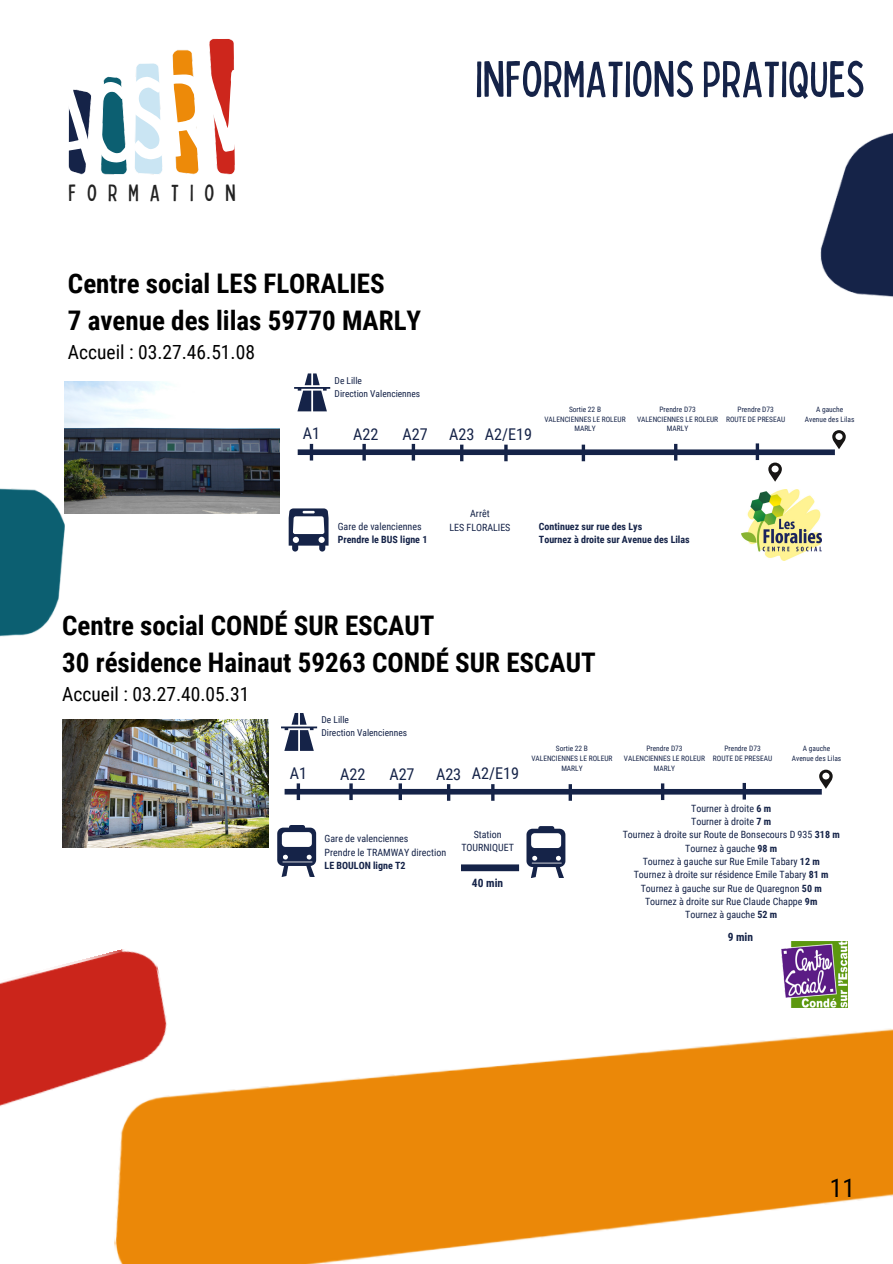
<style>
.page{position:relative;width:893px;height:1264px;background:#fff}
.page>*{position:absolute;margin:0;border:0;box-sizing:border-box;transform-origin:0 0}
.t1{font:condensed 114.6px "Bobby Jones";color:#fff}
.t2{font:condensed 51px "Bobby Jones";color:#152348}
.t3{font:700 27px "Roboto Condensed";color:#000}
.t4{font:25.5px "Roboto Condensed";color:#000}
.t5{font:condensed 23.55px "Bobby Jones";letter-spacing:.47em;color:#222}
.t6{font:19.5px "Roboto Condensed";color:#000}
.t7{font:16.2px "Roboto Condensed";color:#152348}
.t8{font:700 11.55px "Roboto Condensed";color:#152348}
.t9{font:10.05px "Roboto Condensed";color:#152348}
.t10{font:700 10.05px "Roboto Condensed";color:#152348}
.t11{font:9.45px "Roboto Condensed";color:#152348}
.t12{font:7.5px "Roboto Condensed";color:#152348}
.s1{font-weight:700}
</style>
<div class="page">
<img style="left:191px;top:1007px;width:701px;height:256px">
<img style="left:68px;top:39px;width:167px;height:136px">
<img style="left:820px;top:133px;width:72px;height:164px">
<img style="left:0;top:488px;width:64px;height:149px">
<img style="left:0;top:949px;width:191px;height:314px">
<svg style="left:294px;top:373px;width:36px;height:38px"></svg>
<div style="left:298px;top:449px;width:536px;height:6px;background:#152348"></div>
<hr style="left:310px;top:444px;width:3px;height:16px;background:#152348">
<svg style="left:362px;top:444px;width:4px;height:16px"></svg>
<svg style="left:411px;top:444px;width:4px;height:16px"></svg>
<hr style="left:460px;top:444px;width:3px;height:17px;background:#152348">
<svg style="left:581px;top:444px;width:4px;height:17px"></svg>
<hr style="left:504px;top:444px;width:3px;height:17px;background:#152348">
<svg style="left:832px;top:430px;width:13px;height:19px"></svg>
<svg style="left:768px;top:462px;width:13px;height:19px"></svg>
<hr style="left:674px;top:444px;width:3px;height:16px;background:#152348">
<svg style="left:755px;top:443px;width:4px;height:17px"></svg>
<img style="left:741px;top:489px;width:80px;height:71px">
<svg style="left:288px;top:508px;width:40px;height:43px"></svg>
<img style="left:64px;top:382px;width:215px;height:131px">
<svg style="left:281px;top:713px;width:36px;height:38px"></svg>
<div style="left:284px;top:789px;width:537px;height:5px;background:#152348"></div>
<svg style="left:296px;top:783px;width:4px;height:17px"></svg>
<svg style="left:349px;top:783px;width:4px;height:17px"></svg>
<svg style="left:398px;top:783px;width:4px;height:17px"></svg>
<hr style="left:447px;top:784px;width:3px;height:16px;background:#152348">
<svg style="left:568px;top:784px;width:4px;height:16px"></svg>
<hr style="left:491px;top:784px;width:3px;height:16px;background:#152348">
<svg style="left:819px;top:769px;width:13px;height:19px"></svg>
<hr style="left:661px;top:783px;width:3px;height:17px;background:#152348">
<svg style="left:742px;top:783px;width:4px;height:16px"></svg>
<svg style="left:277px;top:825px;width:39px;height:51px"></svg>
<svg style="left:526px;top:826px;width:39px;height:51px"></svg>
<div style="left:461px;top:864px;width:58px;height:7px;background:#152348"></div>
<img style="left:62px;top:720px;width:206px;height:127px">
<img style="left:781px;top:941px;width:66px;height:66px">
<p class="t1" style="left:37px;top:55px;width:205px;rotate:-6deg">ACSRV</p>
<p class="t5" style="left:69px;top:178px;width:168px">FORMATION</p>
<p class="t3" style="left:68px;top:268px;width:318px">Centre social LES FLORALIES</p>
<p class="t3" style="left:68px;top:305px;width:355px">7 avenue des lilas 59770 MARLY</p>
<p class="t6" style="left:68px;top:341px;width:188px">Accueil : 03.27.46.51.08</p>
<p class="t11" style="left:334px;top:375px;width:29px">De Lille</p>
<p class="t11" style="left:334px;top:388px;width:87px">Direction Valenciennes</p>
<p class="t2" style="left:475px;top:46px;width:391px">INFORMATIONSPRATIQUES</p>
<p class="t7" style="left:303px;top:424px;width:19px">A1</p>
<p class="t7" style="left:353px;top:425px;width:27px">A22</p>
<p class="t7" style="left:402px;top:425px;width:27px">A27</p>
<p class="t7" style="left:449px;top:425px;width:27px">A23</p>
<p class="t7" style="left:485px;top:424px;width:49px">A2/E19</p>
<p class="t12" style="left:569px;top:404px;width:33px">Sortie 22 B</p>
<p class="t12" style="left:544px;top:414px;width:83px">VALENCIENNES LE ROLEUR</p>
<p class="t12" style="left:574px;top:424px;width:23px">MARLY</p>
<p class="t12" style="left:659px;top:404px;width:38px">Prendre D73</p>
<p class="t12" style="left:637px;top:414px;width:83px">VALENCIENNES LE ROLEUR</p>
<p class="t12" style="left:667px;top:424px;width:23px">MARLY</p>
<p class="t12" style="left:737px;top:404px;width:38px">Prendre D73</p>
<p class="t12" style="left:726px;top:414px;width:61px">ROUTE DE PRESEAU</p>
<p class="t12" style="left:816px;top:404px;width:29px">A gauche</p>
<p class="t12" style="left:804px;top:414px;width:51px">Avenue des Lilas</p>
<p class="t9" style="left:338px;top:520px;width:85px">Gare de valenciennes</p>
<p class="t10" style="left:338px;top:533px;width:91px">Prendre le BUS ligne 1</p>
<p class="t9" style="left:470px;top:508px;width:21px">Arrêt</p>
<p class="t9" style="left:449px;top:521px;width:63px">LES FLORALIES</p>
<p class="t10" style="left:539px;top:520px;width:105px">Continuez sur rue des Lys</p>
<p class="t10" style="left:539px;top:533px;width:152px">Tournez à droite sur Avenue des Lilas</p>
<p class="t3" style="left:62px;top:610px;width:373px">Centre social CONDÉ SUR ESCAUT</p>
<p class="t3" style="left:62px;top:647px;width:535px">30 résidence Hainaut 59263 CONDÉ SUR ESCAUT</p>
<p class="t6" style="left:62px;top:683px;width:188px">Accueil : 03.27.40.05.31</p>
<p class="t11" style="left:321px;top:714px;width:29px">De Lille</p>
<p class="t11" style="left:321px;top:727px;width:87px">Direction Valenciennes</p>
<p class="t7" style="left:290px;top:763px;width:19px">A1</p>
<p class="t7" style="left:340px;top:764px;width:27px">A22</p>
<p class="t7" style="left:389px;top:764px;width:27px">A27</p>
<p class="t7" style="left:436px;top:764px;width:27px">A23</p>
<p class="t7" style="left:471px;top:764px;width:49px">A2/E19</p>
<p class="t9" style="left:324px;top:832px;width:85px">Gare de valenciennes</p>
<p class="t9" style="left:324px;top:846px;width:123px">Prendre le TRAMWAY direction</p>
<p class="t10" style="left:324px;top:859px;width:82px">LE BOULON ligne T2</p>
<p class="t9" style="left:473px;top:828px;width:29px">Station</p>
<p class="t9" style="left:461px;top:841px;width:54px">TOURNIQUET</p>
<p class="t8" style="left:472px;top:876px;width:33px">40 min</p>
<p class="t12" style="left:556px;top:744px;width:34px">Sortie 22 B</p>
<p class="t12" style="left:531px;top:754px;width:83px">VALENCIENNES LE ROLEUR</p>
<p class="t12" style="left:561px;top:764px;width:23px">MARLY</p>
<p class="t12" style="left:646px;top:744px;width:38px">Prendre D73</p>
<p class="t12" style="left:624px;top:754px;width:83px">VALENCIENNES LE ROLEUR</p>
<p class="t12" style="left:653px;top:764px;width:23px">MARLY</p>
<p class="t12" style="left:724px;top:744px;width:38px">Prendre D73</p>
<p class="t12" style="left:713px;top:754px;width:61px">ROUTE DE PRESEAU</p>
<p class="t12" style="left:802px;top:744px;width:29px">A gauche</p>
<p class="t12" style="left:791px;top:754px;width:51px">Avenue des Lilas</p>
<p class="t9" style="left:691px;top:802px;width:81px">Tourner à droite <span class="s1">6 m</span></p>
<p class="t9" style="left:691px;top:815px;width:81px">Tourner à droite <span class="s1">7 m</span></p>
<p class="t9" style="left:622px;top:829px;width:218px">Tournez à droite sur Route de Bonsecours D 935 <span class="s1">318 m</span></p>
<p class="t9" style="left:685px;top:842px;width:94px">Tournez à gauche <span class="s1">98 m</span></p>
<p class="t9" style="left:642px;top:855px;width:179px">Tournez à gauche sur Rue Emile Tabary <span class="s1">12 m</span></p>
<p class="t9" style="left:633px;top:869px;width:196px">Tournez à droite sur résidence Emile Tabary <span class="s1">81 m</span></p>
<p class="t9" style="left:640px;top:882px;width:182px">Tournez à gauche sur Rue de Quaregnon <span class="s1">50 m</span></p>
<p class="t9" style="left:645px;top:895px;width:174px">Tournez à droite sur Rue Claude Chappe <span class="s1">9m</span></p>
<p class="t9" style="left:685px;top:908px;width:94px">Tournez à gauche <span class="s1">52 m</span></p>
<p class="t8" style="left:727px;top:930px;width:27px">9 min</p>
<p class="t4" style="left:829px;top:1173px;width:27px">11</p>
</div>
